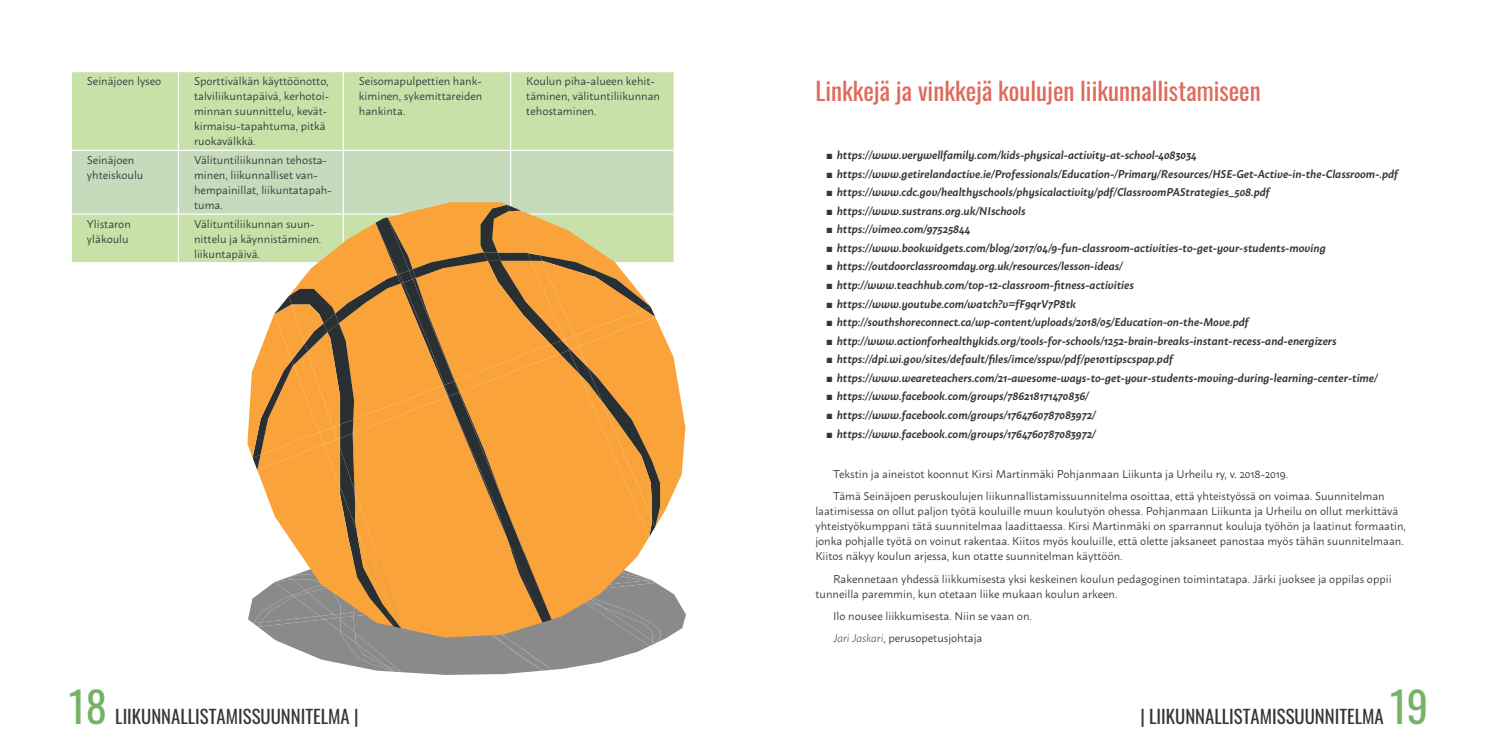
<style>
.page{position:relative;width:1489px;height:745px;background:#fff}
.page>*{position:absolute;margin:0;border:0;box-sizing:border-box;transform-origin:0 0}
.t1{font:42.5px "Oswald";color:#76b266}
.Kappaletyyli_1{font:25px "Oswald";color:#dd6b5d}
.t2{font:18.75px "Oswald";color:#33373a}
.t3{font:italic 600 11.25px "Macho";color:#33373a}
.Leipis{font:11.25px/15px "Macho";color:#33373a}
.luetteloeisisen{font:11.25px/15px "Macho";color:#33373a}
.s1{font-family:"Arial";font-weight:400;font-style:normal}
.s2{font-weight:300;font-style:italic}
</style>
<div class="page">
<div style="left:72px;top:72px;width:601px;height:78px;background:#c7e1a8"></div>
<hr style="left:178px;top:72px;width:1px;height:78px;background:#fff">
<hr style="left:342px;top:72px;width:2px;height:78px;background:#fff">
<hr style="left:510px;top:72px;width:1px;height:78px;background:#fff">
<svg style="left:71px;top:150px;width:615px;height:524px"></svg>
<p class="luetteloeisisen" style="left:87px;top:73px;width:76px">Seinäjoen lyseo</p>
<p class="luetteloeisisen" style="left:194px;top:73px;width:136px">Sporttivälkän käyttöönotto, talviliikuntapäivä, kerhotoi&shy;minnan suunnittelu, kevät&shy;kirmaisu-tapahtuma, pitkä ruokavälkkä.</p>
<p class="luetteloeisisen" style="left:359px;top:73px;width:125px;text-align:justify">Seisomapulpettien hank&shy;kiminen, sykemittareiden hankinta.</p>
<p class="luetteloeisisen" style="left:526px;top:73px;width:135px">Koulun piha-alueen kehit&shy;täminen, välituntiliikunnan tehostaminen.</p>
<p class="luetteloeisisen" style="left:87px;top:151px;width:58px">Seinäjoen yhteiskoulu</p>
<p class="luetteloeisisen" style="left:194px;top:151px;width:139px">Välituntiliikunnan tehosta&shy;minen, liikunnalliset van&shy;hempainillat, liikuntatapah&shy;tuma.</p>
<p class="luetteloeisisen" style="left:87px;top:215px;width:45px">Ylistaron yläkoulu</p>
<p class="luetteloeisisen" style="left:194px;top:215px;width:129px">Välituntiliikunnan suun&shy;nittelu ja käynnistäminen. liikuntapäivä.</p>
<p class="Kappaletyyli_1" style="left:815px;top:68px;width:447px">Linkkejä ja vinkkejä koulujen liikunnallistamiseen</p>
<p class="t3" style="left:826px;top:145px;width:372px"><span class="s1">■</span> https://www.verywellfamily.com/kids-physical-activity-at-school-4083034</p>
<p class="t3" style="left:826px;top:164px;width:573px"><span class="s1">■</span> https://www.getirelandactive.ie/Professionals/Education-/Primary/Resources/HSE-Get-Active-in-the-Classroom-.pdf</p>
<p class="t3" style="left:826px;top:182px;width:445px"><span class="s1">■</span> https://www.cdc.gov/healthyschools/physicalactivity/pdf/ClassroomPAStrategies_508.pdf</p>
<p class="t3" style="left:826px;top:201px;width:201px"><span class="s1">■</span> https://www.sustrans.org.uk/NIschools</p>
<p class="t3" style="left:826px;top:219px;width:146px"><span class="s1">■</span> https://vimeo.com/97525844</p>
<p class="t3" style="left:826px;top:238px;width:501px"><span class="s1">■</span> https://www.bookwidgets.com/blog/2017/04/9-fun-classroom-activities-to-get-your-students-moving</p>
<p class="t3" style="left:826px;top:256px;width:298px"><span class="s1">■</span> https://outdoorclassroomday.org.uk/resources/lesson-ideas/</p>
<p class="t3" style="left:826px;top:275px;width:309px"><span class="s1">■</span> http://www.teachhub.com/top-12-classroom-fitness-activities</p>
<p class="t3" style="left:826px;top:293px;width:251px"><span class="s1">■</span> https://www.youtube.com/watch?v=fF9qrV7P8tk</p>
<p class="t3" style="left:826px;top:312px;width:424px"><span class="s1">■</span> http://southshoreconnect.ca/wp-content/uploads/2018/05/Education-on-the-Move.pdf</p>
<p class="t3" style="left:826px;top:331px;width:512px"><span class="s1">■</span> http://www.actionforhealthykids.org/tools-for-schools/1252-brain-breaks-instant-recess-and-energizers</p>
<p class="t3" style="left:826px;top:349px;width:348px"><span class="s1">■</span> https://dpi.wi.gov/sites/default/files/imce/sspw/pdf/pe101tipscspap.pdf</p>
<p class="t3" style="left:826px;top:368px;width:553px"><span class="s1">■</span> https://www.weareteachers.com/21-awesome-ways-to-get-your-students-moving-during-learning-center-time/</p>
<p class="t3" style="left:826px;top:386px;width:264px"><span class="s1">■</span> https://www.facebook.com/groups/786218171470836/</p>
<p class="t3" style="left:826px;top:405px;width:271px"><span class="s1">■</span> https://www.facebook.com/groups/1764760787083972/</p>
<p class="t3" style="left:826px;top:423px;width:271px"><span class="s1">■</span> https://www.facebook.com/groups/1764760787083972/</p>
<p class="Leipis" style="left:833px;top:465px;width:456px">Tekstin ja aineistot koonnut Kirsi Martinmäki Pohjanmaan Liikunta ja Urheilu ry, v. 2018-2019.</p>
<p class="Leipis" style="left:815px;top:487px;width:592px;text-indent:18px">Tämä Seinäjoen peruskoulujen liikunnallistamissuunnitelma osoittaa, että yhteistyössä on voimaa. Suunnitelman laatimisessa on ollut paljon työtä kouluille muun koulutyön ohessa. Pohjanmaan Liikunta ja Urheilu on ollut merkittävä yhteistyökumppani tätä suunnitelmaa laadittaessa. Kirsi Martinmäki on sparrannut kouluja työhön ja laatinut formaatin, jonka pohjalle työtä on voinut rakentaa. Kiitos myös kouluille, että olette jaksaneet panostaa myös tähän suunnitelmaan.<br>Kiitos näkyy koulun arjessa, kun otatte suunnitelman käyttöön.</p>
<p class="Leipis" style="left:815px;top:569px;width:577px;text-indent:18px">Rakennetaan yhdessä liikkumisesta yksi keskeinen koulun pedagoginen toimintatapa. Järki juoksee ja oppilas oppii tunneilla paremmin, kun otetaan liike mukaan koulun arkeen.</p>
<p class="Leipis" style="left:833px;top:606px;width:200px">Ilo nousee liikkumisesta. Niin se vaan on.</p>
<p class="Leipis" style="left:833px;top:628px;width:151px"><span class="s2">Jari Jaskari</span>, perusopetusjohtaja</p>
<h1 class="t1" style="left:69px;top:668px;width:40px">18</h1>
<h1 class="t1" style="left:1389px;top:668px;width:40px">19</h1>
<h3 class="t2" style="left:115px;top:698px;width:245px">LIIKUNNALLISTAMISSUUNNITELMA |</h3>
<h3 class="t2" style="left:1140px;top:698px;width:245px">| LIIKUNNALLISTAMISSUUNNITELMA</h3>
</div>
